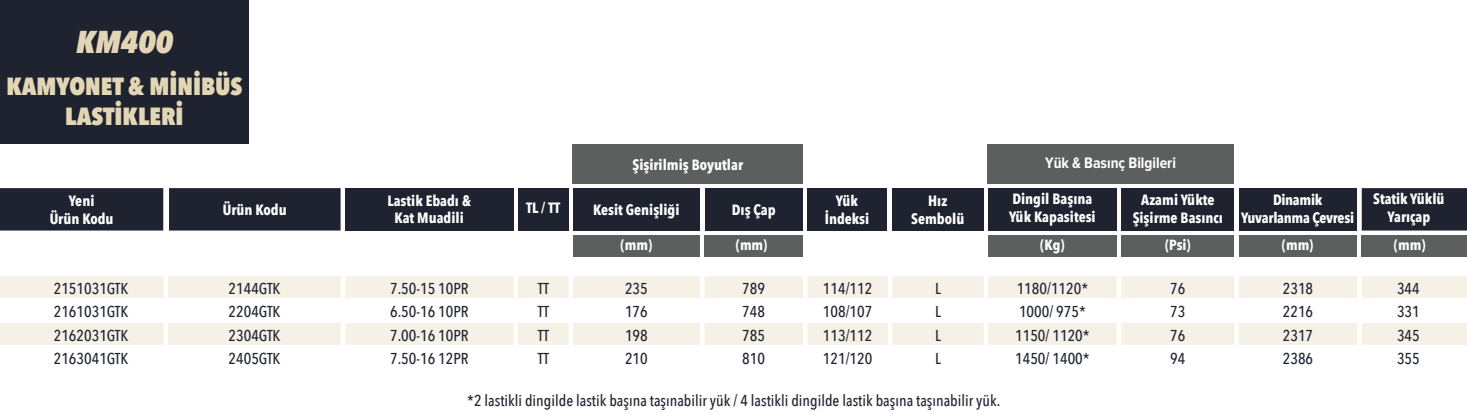
<style>
.page{position:relative;width:1467px;height:415px;background:#fff}
.page>*{position:absolute;margin:0;border:0;box-sizing:border-box;transform-origin:0 0}
.t1{font:italic 800 31.5px "Avenir Next Condensed";color:#e2d6b5}
.t2{font:800 24.75px/29.7px "Avenir Next Condensed";color:#e2d6b5;text-align:center}
.t3{font:500 15.75px "Avenir Next Condensed";color:#1f2330}
.t4{font:700 15.75px "Proxima Nova Cond";color:#fff}
.t5{font:700 14.85px/17.8px "Avenir Next Condensed";color:#fff;text-align:center}
.t6{font:700 14.85px "Avenir Next Condensed";letter-spacing:-.02em;color:#fff}
.t7{font:700 14.62px "Avenir Next Condensed";color:#fff}
</style>
<div class="page">
<div style="left:0;top:0;width:249px;height:144px;background:#1f2330"></div>
<div style="left:573px;top:188px;width:127px;height:42px;background:#1f2330"></div>
<div style="left:705px;top:188px;width:98px;height:42px;background:#1f2330"></div>
<div style="left:345px;top:188px;width:168px;height:42px;background:#1f2330"></div>
<div style="left:807px;top:188px;width:79px;height:42px;background:#1f2330"></div>
<div style="left:518px;top:188px;width:50px;height:42px;background:#1f2330"></div>
<div style="left:1239px;top:188px;width:118px;height:42px;background:#1f2330"></div>
<div style="left:892px;top:188px;width:91px;height:42px;background:#1f2330"></div>
<div style="left:1362px;top:188px;width:105px;height:42px;background:#1f2330"></div>
<div style="left:169px;top:188px;width:172px;height:42px;background:#1f2330"></div>
<div style="left:0;top:188px;width:163px;height:42px;background:#1f2330"></div>
<div style="left:1122px;top:188px;width:112px;height:42px;background:#1f2330"></div>
<div style="left:988px;top:188px;width:129px;height:42px;background:#1f2330"></div>
<div style="left:988px;top:235px;width:129px;height:22px;background:#5d5f5e"></div>
<div style="left:1121px;top:235px;width:112px;height:22px;background:#5d5f5e"></div>
<div style="left:573px;top:235px;width:127px;height:22px;background:#5d5f5e"></div>
<div style="left:705px;top:235px;width:98px;height:22px;background:#5d5f5e"></div>
<div style="left:1239px;top:235px;width:118px;height:22px;background:#5d5f5e"></div>
<div style="left:1362px;top:235px;width:105px;height:22px;background:#5d5f5e"></div>
<div style="left:573px;top:144px;width:230px;height:40px;background:#5d5f5e"></div>
<div style="left:987px;top:144px;width:246px;height:40px;background:#5d5f5e"></div>
<div style="left:0;top:276px;width:1467px;height:22px;background:#f6f1e6"></div>
<div style="left:0;top:323px;width:1467px;height:22px;background:#f6f1e6"></div>
<hr style="left:164px;top:276px;width:4px;height:22px;background:#fff">
<hr style="left:341px;top:276px;width:4px;height:22px;background:#fff">
<div style="left:513px;top:276px;width:5px;height:22px;background:#fff"></div>
<div style="left:568px;top:276px;width:5px;height:22px;background:#fff"></div>
<hr style="left:700px;top:276px;width:4px;height:22px;background:#fff">
<div style="left:803px;top:276px;width:5px;height:22px;background:#fff"></div>
<hr style="left:888px;top:276px;width:4px;height:22px;background:#fff">
<hr style="left:984px;top:276px;width:4px;height:22px;background:#fff">
<hr style="left:1117px;top:276px;width:4px;height:22px;background:#fff">
<div style="left:1234px;top:276px;width:5px;height:22px;background:#fff"></div>
<div style="left:1357px;top:276px;width:5px;height:22px;background:#fff"></div>
<hr style="left:164px;top:322px;width:4px;height:23px;background:#fff">
<hr style="left:341px;top:322px;width:4px;height:23px;background:#fff">
<div style="left:513px;top:322px;width:5px;height:23px;background:#fff"></div>
<div style="left:568px;top:322px;width:5px;height:23px;background:#fff"></div>
<hr style="left:700px;top:322px;width:4px;height:23px;background:#fff">
<div style="left:803px;top:322px;width:5px;height:23px;background:#fff"></div>
<hr style="left:888px;top:322px;width:4px;height:23px;background:#fff">
<hr style="left:984px;top:322px;width:4px;height:23px;background:#fff">
<hr style="left:1117px;top:322px;width:4px;height:23px;background:#fff">
<div style="left:1234px;top:322px;width:5px;height:23px;background:#fff"></div>
<div style="left:1357px;top:322px;width:5px;height:23px;background:#fff"></div>
<p class="t1" style="left:76px;top:22px;width:99px">KM400</p>
<p class="t2" style="left:7px;top:71px;width:237px">KAMYONET &amp; MİNİBÜS<br>LASTİKLERİ</p>
<p class="t5" style="left:69px;top:191px;width:27px">Yeni</p>
<p class="t5" style="left:50px;top:209px;width:65px">Ürün Kodu</p>
<p class="t5" style="left:223px;top:200px;width:65px">Ürün Kodu</p>
<p class="t5" style="left:633px;top:156px;width:112px">Şişirilmiş Boyutlar</p>
<p class="t5" style="left:387px;top:191px;width:85px">Lastik Ebadı &amp;</p>
<p class="t5" style="left:395px;top:209px;width:71px">Kat Muadili</p>
<p class="t5" style="left:593px;top:200px;width:88px">Kesit Genişliği</p>
<p class="t5" style="left:732px;top:200px;width:45px">Dış Çap</p>
<p class="t5" style="left:526px;top:198px;width:36px">TL / TT</p>
<p class="t5" style="left:836px;top:192px;width:24px">Yük</p>
<p class="t5" style="left:825px;top:210px;width:46px">İndeksi</p>
<p class="t5" style="left:928px;top:192px;width:21px">Hız</p>
<p class="t5" style="left:911px;top:210px;width:55px">Sembolü</p>
<p class="t4" style="left:1045px;top:156px;width:132px">Yük &amp; Basınç Bilgileri</p>
<p class="t5" style="left:1133px;top:191px;width:92px">Azami Yükte<br>Şişirme Basıncı</p>
<p class="t5" style="left:1012px;top:190px;width:81px">Dingil Başına</p>
<p class="t5" style="left:1009px;top:207px;width:88px">Yük Kapasitesi</p>
<p class="t6" style="left:1273px;top:190px;width:51px">Dinamik</p>
<p class="t6" style="left:1241px;top:208px;width:114px">Yuvarlanma Çevresi</p>
<p class="t5" style="left:1373px;top:190px;width:73px">Statik Yüklü</p>
<p class="t5" style="left:1388px;top:208px;width:44px">Yarıçap</p>
<p class="t7" style="left:621px;top:236px;width:33px">(mm)</p>
<p class="t7" style="left:736px;top:236px;width:33px">(mm)</p>
<p class="t7" style="left:1040px;top:236px;width:26px">(Kg)</p>
<p class="t7" style="left:1165px;top:236px;width:27px">(Psi)</p>
<p class="t7" style="left:1282px;top:236px;width:33px">(mm)</p>
<p class="t7" style="left:1394px;top:236px;width:33px">(mm)</p>
<p class="t3" style="left:54px;top:279px;width:76px">2151031GTK</p>
<p class="t3" style="left:229px;top:279px;width:53px">2144GTK</p>
<p class="t3" style="left:390px;top:279px;width:80px">7.50-15 10PR</p>
<p class="t3" style="left:538px;top:279px;width:13px">TT</p>
<p class="t3" style="left:625px;top:279px;width:24px">235</p>
<p class="t3" style="left:742px;top:279px;width:24px">789</p>
<p class="t3" style="left:823px;top:279px;width:51px">114/112</p>
<p class="t3" style="left:935px;top:279px;width:7px">L</p>
<p class="t3" style="left:1017px;top:279px;width:73px">1180/1120*</p>
<p class="t3" style="left:1170px;top:279px;width:17px">76</p>
<p class="t3" style="left:1283px;top:279px;width:32px">2318</p>
<p class="t3" style="left:1397px;top:279px;width:24px">344</p>
<p class="t3" style="left:54px;top:302px;width:76px">2161031GTK</p>
<p class="t3" style="left:229px;top:302px;width:53px">2204GTK</p>
<p class="t3" style="left:390px;top:302px;width:80px">6.50-16 10PR</p>
<p class="t3" style="left:538px;top:302px;width:13px">TT</p>
<p class="t3" style="left:625px;top:302px;width:24px">176</p>
<p class="t3" style="left:742px;top:302px;width:24px">748</p>
<p class="t3" style="left:823px;top:302px;width:51px">108/107</p>
<p class="t3" style="left:935px;top:302px;width:7px">L</p>
<p class="t3" style="left:1019px;top:302px;width:68px">1000/ 975*</p>
<p class="t3" style="left:1170px;top:302px;width:17px">73</p>
<p class="t3" style="left:1283px;top:302px;width:32px">2216</p>
<p class="t3" style="left:1397px;top:302px;width:24px">331</p>
<p class="t3" style="left:54px;top:325px;width:76px">2162031GTK</p>
<p class="t3" style="left:229px;top:325px;width:53px">2304GTK</p>
<p class="t3" style="left:390px;top:325px;width:80px">7.00-16 10PR</p>
<p class="t3" style="left:538px;top:325px;width:13px">TT</p>
<p class="t3" style="left:625px;top:325px;width:24px">198</p>
<p class="t3" style="left:742px;top:325px;width:24px">785</p>
<p class="t3" style="left:823px;top:325px;width:51px">113/112</p>
<p class="t3" style="left:935px;top:325px;width:7px">L</p>
<p class="t3" style="left:1015px;top:325px;width:76px">1150/ 1120*</p>
<p class="t3" style="left:1170px;top:325px;width:17px">76</p>
<p class="t3" style="left:1283px;top:325px;width:32px">2317</p>
<p class="t3" style="left:1397px;top:325px;width:24px">345</p>
<p class="t3" style="left:54px;top:349px;width:76px">2163041GTK</p>
<p class="t3" style="left:229px;top:349px;width:53px">2405GTK</p>
<p class="t3" style="left:390px;top:349px;width:80px">7.50-16 12PR</p>
<p class="t3" style="left:538px;top:349px;width:13px">TT</p>
<p class="t3" style="left:625px;top:349px;width:24px">210</p>
<p class="t3" style="left:742px;top:349px;width:24px">810</p>
<p class="t3" style="left:823px;top:349px;width:51px">121/120</p>
<p class="t3" style="left:935px;top:349px;width:7px">L</p>
<p class="t3" style="left:1015px;top:349px;width:76px">1450/ 1400*</p>
<p class="t3" style="left:1170px;top:349px;width:17px">94</p>
<p class="t3" style="left:1283px;top:349px;width:32px">2386</p>
<p class="t3" style="left:1397px;top:349px;width:24px">355</p>
<p class="t3" style="left:467px;top:391px;width:535px">*2 lastikli dingilde lastik başına taşınabilir yük / 4 lastikli dingilde lastik başına taşınabilir yük.</p>
</div>
